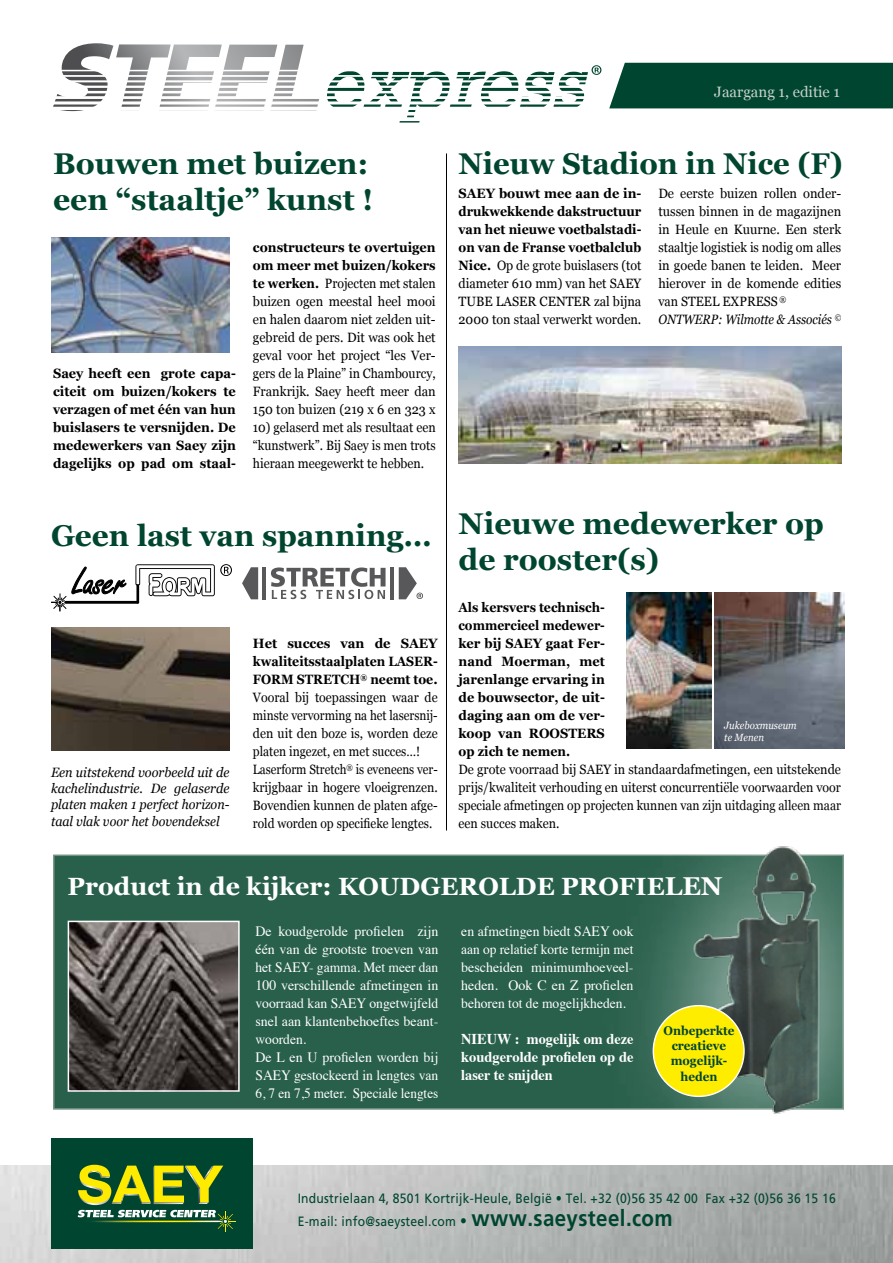
<style>
.page{position:relative;width:893px;height:1263px;background:#fff}
.page>*{position:absolute;margin:0;border:0;box-sizing:border-box;transform-origin:0 0}
.t1{font:700 30px/36px "Georgia";color:#004530}
.t2{font:700 24.9px "Georgia";color:#fff}
.t3{font:700 15px/18px "Times";color:#fff;text-align:justify;scale:.95 1}
.t4{font:15px "Georgia";color:#c6d1ca}
.t5{font:14.25px/18px "Times";color:#fff}
.t6{font:14.25px/18px "Times";color:#fff;text-align:justify;scale:.96 1}
.t7{font:13.5px/18px "Georgia";color:#000;text-align:justify;scale:.92 1}
.t8{font:700 13.5px/18px "Georgia";color:#000;text-align:justify;scale:.95 1}
.t9{font:13.5px/18px "Georgia";color:#000;text-align:justify;scale:.91 1}
.t10{font:13.5px/18px "Georgia";color:#000;scale:.95 1}
.t11{font:13.5px/18px "Georgia";color:#000;text-align:justify;scale:.93 1}
.t12{font:700 13.5px/18px "Georgia";color:#000;text-align:justify;scale:.92 1}
.t13{font:13.5px/23.2px "Frutiger";letter-spacing:.02em;color:#004530;scale:.9 1}
.t14{font:italic 13.5px/16.2px "Georgia";color:#000;text-align:justify;scale:.94 1}
.t15{font:700 12.6px/15.1px "Georgia";color:#004530;text-align:center;scale:.92 1}
.t16{font:italic 10.5px/12.6px "Georgia";color:#fff;scale:.92 1}
.s1{font-weight:700}
.s2{font-weight:400}
.s3{font-style:italic}
.s4{font-size:25.8px}
.s5{font-size:15.15px}
.s6{font-weight:700;font-size:22.8px}
</style>
<div class="page">
<div style="left:51px;top:1139px;width:202px;height:110px;background:#004530"></div>
<svg style="left:78px;top:1165px;width:158px;height:67px"></svg>
<div style="left:53px;top:854px;width:791px;height:256px;background:#29604c;border:2px solid #769384"></div>
<svg style="left:53px;top:43px;width:266px;height:68px"></svg>
<hr style="left:34px;top:70px;width:600px;height:1px;background:#fff">
<hr style="left:34px;top:75px;width:600px;height:2px;background:#fff">
<hr style="left:34px;top:80px;width:600px;height:2px;background:#fff">
<hr style="left:34px;top:86px;width:600px;height:2px;background:#fff">
<hr style="left:34px;top:91px;width:600px;height:2px;background:#fff">
<hr style="left:34px;top:96px;width:600px;height:3px;background:#fff">
<hr style="left:34px;top:101px;width:600px;height:3px;background:#fff">
<hr style="left:34px;top:107px;width:600px;height:3px;background:#fff">
<svg style="left:327px;top:65px;width:274px;height:58px"></svg>
<img style="left:459px;top:346px;width:382px;height:118px">
<img style="left:71px;top:924px;width:166px;height:165px">
<div style="left:68px;top:921px;width:172px;height:171px;border:2px solid #fff"></div>
<div style="left:609px;top:63px;width:284px;height:45px;background:#004530"></div>
<hr style="left:446px;top:153px;width:1px;height:677px;background:#000">
<svg style="left:271px;top:567px;width:115px;height:32px"></svg>
<hr style="left:391px;top:567px;width:3px;height:32px;background:#58585a">
<svg style="left:399px;top:567px;width:24px;height:32px"></svg>
<svg style="left:242px;top:567px;width:16px;height:32px"></svg>
<hr style="left:262px;top:567px;width:4px;height:32px;background:#58585a">
<svg style="left:51px;top:566px;width:76px;height:45px"></svg>
<hr style="left:66px;top:601px;width:72px;height:3px;background:#000">
<hr style="left:136px;top:586px;width:3px;height:16px;background:#000">
<svg style="left:135px;top:564px;width:97px;height:32px"></svg>
<img style="left:626px;top:592px;width:86px;height:152px">
<img style="left:714px;top:592px;width:130px;height:152px">
<img style="left:51px;top:627px;width:178px;height:123px">
<img style="left:51px;top:237px;width:178px;height:116px">
<div style="left:592px;top:744px;width:301px;height:469px;background:#fff;opacity:.75"></div>
<img style="left:669px;top:815px;width:211px;height:317px">
<div style="left:653px;top:1006px;width:91px;height:90px;background:#ffed00;border-radius:50%"></div>
<p class="t4" style="left:714px;top:83px;width:127px">Jaargang 1, editie 1</p>
<h1 class="t1" style="left:53px;top:146px;width:322px">Bouwen met buizen: een “staaltje” kunst !</h1>
<p class="t8" style="left:53px;top:364px;width:194px">Saey heeft een grote capa&shy;citeit om buizen/kokers te verzagen of met één van hun buislasers te versnijden. De medewerkers van Saey zijn dagelijks op pad om staal-</p>
<p class="t9" style="left:253px;top:238px;width:202px"><span class="s1">constructeurs te overtuigen om meer met buizen/kokers te werken.</span> Projecten met stalen buizen ogen meestal heel mooi en halen daarom niet zelden uit&shy;gebreid de pers. Dit was ook het geval voor het project “les Ver&shy;gers de la Plaine” in Chambourcy, Frankrijk. Saey heeft meer dan 150 ton buizen (219 x 6 en 323 x</p>
<p class="t7" style="left:253px;top:418px;width:200px">10) gelaserd met als resultaat een “kunstwerk”. Bij Saey is men trots hieraan meegewerkt te hebben.</p>
<h1 class="t1" style="left:51px;top:518px;width:382px">Geen last van spanning…</h1>
<p class="t14" style="left:51px;top:764px;width:191px">Een uitstekend voorbeeld uit de kachelindustrie. De gelaserde platen maken 1 perfect horizon&shy;taal vlak voor het bovendeksel</p>
<p class="t7" style="left:253px;top:634px;width:202px;text-align:left"><span class="s1">Het succes van de SAEY kwaliteitsstaalplaten LASER-<br>FORM STRETCH</span><sup>®</sup> <span class="s1">neemt toe.<br></span>Vooral bij toepassingen waar de minste vervorming na het lasersnij&shy;den uit den boze is, worden deze platen ingezet, en met succes…!<br>Laserform Stretch<sup>®</sup> is eveneens ver&shy;krijgbaar in hogere vloeigrenzen.<br>Bovendien kunnen de platen afge&shy;rold worden op specifieke lengtes.</p>
<h1 class="t1" style="left:459px;top:146px;width:386px">Nieuw Stadion in Nice (F)</h1>
<p class="t8" style="left:459px;top:184px;width:194px">SAEY bouwt mee aan de in&shy;drukwekkende dakstructuur van het nieuwe voetbalstadi&shy;on van de Franse voetbalclub Nice. <span class="s2">Op de grote buislasers (tot diameter 610 mm) van het SAEY TUBE LASER CENTER zal bijna 2000 ton staal verwerkt worden.</span></p>
<p class="t10" style="left:658px;top:184px;width:194px">De eerste buizen rollen onder&shy;tussen binnen in de magazijnen in Heule en Kuurne. Een sterk staaltje logistiek is nodig om alles in goede banen te leiden. Meer hierover in de komende edities van STEEL EXPRESS <sup>®<br></sup><span class="s3">ONTWERP: Wilmotte &amp; Associés</span> <sup>©</sup></p>
<h1 class="t1" style="left:459px;top:506px;width:367px">Nieuwe medewerker op de rooster(s)</h1>
<p class="t12" style="left:459px;top:598px;width:161px">Als kersvers technisch&shy;commercieel medewer&shy;ker bij SAEY gaat Fer&shy;nand Moerman, met jarenlange ervaring in de bouwsector, de uit&shy;daging aan om de ver&shy;koop van ROOSTERS op zich te nemen.</p>
<p class="t11" style="left:459px;top:760px;width:413px">De grote voorraad bij SAEY in standaardafmetingen, een uitstekende prijs/kwaliteit verhouding en uiterst concurrentiële voorwaarden voor speciale afmetingen op projecten kunnen van zijn uitdaging alleen maar een succes maken.</p>
<p class="t16" style="left:724px;top:719px;width:80px">Jukeboxmuseum te Menen</p>
<h2 class="t2" style="left:68px;top:872px;width:656px">Product in de kijker: KOUDGEROLDE PROFIE<span class="s4">LEN</span></h2>
<p class="t5" style="left:255px;top:921px;width:184px">De koudgerolde profielen zijn één van de grootste troeven van het SAEY- gamma. Met meer dan<br>100 verschillende afmetingen in voorraad kan SAEY ongetwijfeld snel aan klantenbehoeftes beant&shy;woorden.<br>De L en U profielen worden bij<br>SAEY gestockeerd in lengtes van<br>6, 7 en 7,5 meter. Speciale lengtes</p>
<p class="t6" style="left:461px;top:921px;width:181px">en afmetingen biedt SAEY ook aan op relatief korte termijn met bescheiden minimumhoeveel&shy;heden. Ook C en Z profielen behoren tot de mogelijkheden.</p>
<p class="t3" style="left:461px;top:1028px;width:183px">NIEUW : mogelijk om deze koudgerolde profielen op de laser te snijden</p>
<p class="t15" style="left:664px;top:1023px;width:78px">Onbeperkte creatieve mogelijk&shy;heden</p>
<p class="t13" style="left:298px;top:1186px;width:600px">Industrielaan 4, 8501 Kortrijk-Heule, België • Tel. +32 (0)56 35 42 00 Fax +32 (0)56 36 15 16<br>E-mail: info@saeysteel.com <span class="s5">•</span> <span class="s6">www.saeysteel.com</span></p>
</div>
